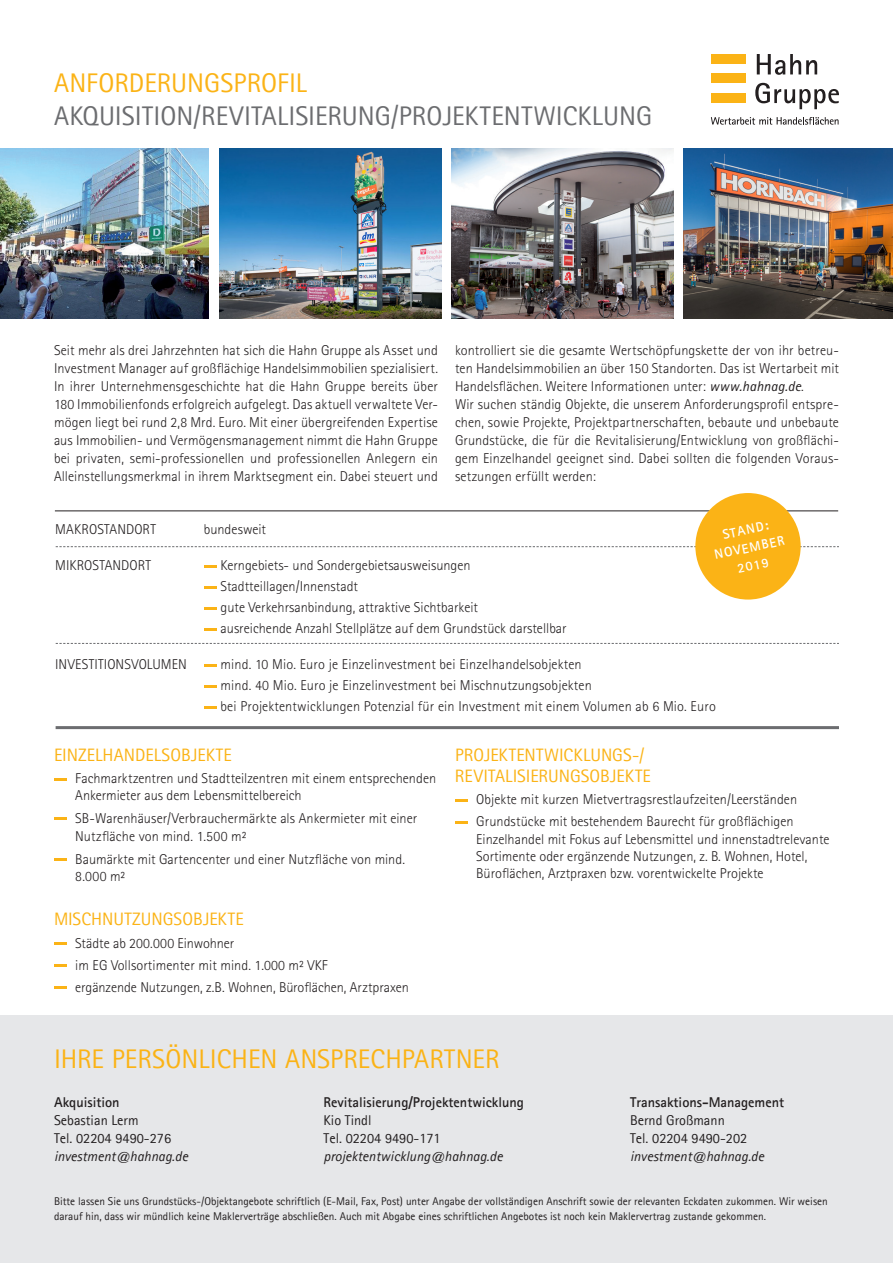
<style>
.page{position:relative;width:893px;height:1263px;background:#fff}
.page>*{position:absolute;margin:0;border:0;box-sizing:border-box;transform-origin:0 0}
.t1{font:27px "Agfa Rotis Sans Serif";color:#fbb316}
.t2{font:27px "Agfa Rotis Sans Serif";letter-spacing:.005em;color:#6c6d70}
.t3{font:18px/21px "Agfa Rotis Sans Serif";color:#fbb316}
.t4{font:300 14.25px/18px "Rotis Sans Serif Std";color:#231f20}
.t5{font:14.25px/18px "Agfa Rotis Sans Serif";color:#231f20}
.t6{font:700 14.25px "Agfa Rotis Sans Serif";color:#231f20}
.t7{font:italic 14.25px "Agfa Rotis Sans Serif";color:#231f20}
.t8{font:700 13.5px/18px "Agfa Rotis Sans Serif";color:#fff;text-align:center}
.t9{font:11.25px/14.4px "Agfa Rotis Sans Serif";color:#231f20}
.s1{font-weight:400;font-style:italic}
</style>
<div class="page">
<div style="left:0;top:1015px;width:893px;height:248px;background:#e6e7e9"></div>
<img style="left:0;top:148px;width:208px;height:171px">
<img style="left:219px;top:148px;width:222px;height:171px">
<img style="left:452px;top:148px;width:222px;height:171px">
<img style="left:684px;top:148px;width:209px;height:171px">
<div style="left:711px;top:54px;width:35px;height:9px;background:#fbb316"></div>
<div style="left:711px;top:94px;width:35px;height:9px;background:#fbb316"></div>
<div style="left:711px;top:74px;width:35px;height:9px;background:#fbb316"></div>
<svg style="left:757px;top:54px;width:60px;height:21px"></svg>
<svg style="left:755px;top:83px;width:84px;height:26px"></svg>
<svg style="left:711px;top:117px;width:128px;height:8px"></svg>
<svg style="left:54px;top:778px;width:13px;height:2px"></svg>
<svg style="left:54px;top:817px;width:13px;height:2px"></svg>
<svg style="left:54px;top:858px;width:13px;height:2px"></svg>
<svg style="left:54px;top:942px;width:13px;height:2px"></svg>
<svg style="left:54px;top:964px;width:13px;height:3px"></svg>
<svg style="left:54px;top:987px;width:13px;height:2px"></svg>
<svg style="left:455px;top:799px;width:13px;height:2px"></svg>
<svg style="left:455px;top:821px;width:13px;height:2px"></svg>
<svg style="left:204px;top:565px;width:13px;height:2px"></svg>
<svg style="left:204px;top:586px;width:13px;height:2px"></svg>
<svg style="left:204px;top:607px;width:13px;height:2px"></svg>
<svg style="left:204px;top:628px;width:13px;height:2px"></svg>
<svg style="left:204px;top:664px;width:13px;height:2px"></svg>
<svg style="left:204px;top:685px;width:13px;height:2px"></svg>
<svg style="left:204px;top:706px;width:13px;height:2px"></svg>
<hr style="left:55px;top:510px;width:783px;height:1px;background:#231f20">
<svg style="left:56px;top:546px;width:783px;height:1px"></svg>
<svg style="left:56px;top:643px;width:783px;height:1px"></svg>
<hr style="left:56px;top:726px;width:783px;height:3px;background:#6c6d70">
<div style="left:695px;top:493px;width:106px;height:106px;background:#fbb316;border-radius:50%"></div>
<h1 class="t1" style="left:54px;top:66px;width:250px">Anforderungsprofil</h1>
<h1 class="t2" style="left:54px;top:99px;width:412px">Akquisition/Revitalisierung/Projekte</h1>
<h1 class="t2" style="left:504px;top:99px;width:147px">ntwicklung</h1>
<p class="t4" style="left:54px;top:342px;width:385px;text-align:justify">Seit mehr als drei Jahrzehnten hat sich die Hahn Gruppe als Asset und Investment Manager auf großflächige Handelsimmobilien spezialisiert.<br>In ihrer Unternehmensgeschichte hat die Hahn Gruppe bereits über 180 Immobilienfonds erfolgreich aufgelegt. Das aktuell verwaltete Ver&shy;mögen liegt bei rund 2,8 Mrd. Euro. Mit einer übergreifenden Expertise aus Immobilien- und Vermögensmanagement nimmt die Hahn Gruppe bei privaten, semi-professionellen und professionellen Anlegern ein Alleinstellungsmerkmal in ihrem Marktsegment ein. Dabei steuert und</p>
<p class="t4" style="left:455px;top:341px;width:385px">kontrolliert sie die gesamte Wertschöpfungskette der von ihr betreu&shy;ten Handelsimmobilien an über 150 Standorten. Das ist Wertarbeit mit Handelsflächen. Weitere Informationen unter: <span class="s1">www.hahnag.de</span>.<br>Wir suchen ständig Objekte, die unserem Anforderungsprofil entspre&shy;chen, sowie Projekte, Projektpartnerschaften, bebaute und unbebaute Grundstücke, die für die Revitalisierung/Entwicklung von großflächi&shy;gem Einzelhandel geeignet sind. Dabei sollten die folgenden Voraus&shy;setzungen erfüllt werden:</p>
<p class="t8" style="left:709px;top:528px;width:70px;rotate:-12deg">Sta nd:<br>November<br>2019</p>
<p class="t4" style="left:55px;top:521px;width:20px">Makros</p>
<p class="t4" style="left:104px;top:521px;width:15px">tandor</p>
<p class="t4" style="left:150px;top:521px;width:7px">t</p>
<p class="t4" style="left:204px;top:521px;width:64px">bundesweit</p>
<p class="t4" style="left:55px;top:557px;width:19px">Mikros</p>
<p class="t4" style="left:100px;top:557px;width:15px">tandor</p>
<p class="t4" style="left:146px;top:557px;width:7px">t</p>
<p class="t4" style="left:221px;top:555px;width:348px;line-height:21px">Kerngebiets- und Sondergebietsausweisungen Stadtteillagen/Innenstadt<br>gute Verkehrsanbindung, attraktive Sichtbarkeit<br>ausreichende Anzahl Stellplätze auf dem Grundstück darstellbar</p>
<p class="t4" style="left:55px;top:656px;width:12px">Inves</p>
<p class="t4" style="left:89px;top:656px;width:23px">titionsvolumen</p>
<p class="t4" style="left:221px;top:654px;width:497px;line-height:21px">mind. 10 Mio. Euro je Einzelinvestment bei Einzelhandelsobjekten<br>mind. 40 Mio. Euro je Einzelinvestment bei Mischnutzungsobjekten<br>bei Projektentwicklungen Potenzial für ein Investment mit einem Volumen ab 6 Mio. Euro</p>
<p class="t3" style="left:54px;top:744px;width:102px">Einzelhandelsob</p>
<p class="t3" style="left:191px;top:744px;width:16px">jekte</p>
<p class="t4" style="left:75px;top:770px;width:362px;line-height:17.1px">Fachmarktzentren und Stadtteilzentren mit einem entsprechenden<br>Ankermieter aus dem Lebensmittelbereich</p>
<p class="t4" style="left:75px;top:808px;width:344px;line-height:18.8px">SB-Warenhäuser/Verbrauchermärkte als Ankermieter mit einer<br>Nutzfläche von mind. 1.500 m²</p>
<p class="t4" style="left:75px;top:850px;width:331px;line-height:17.1px">Baumärkte mit Gartencenter und einer Nutzfläche von mind.<br>8.000 m²</p>
<p class="t3" style="left:54px;top:908px;width:120px">Mischnutzungsob</p>
<p class="t3" style="left:203px;top:908px;width:16px">jekte</p>
<p class="t4" style="left:75px;top:931px;width:335px;line-height:22.4px">Städte ab 200.000 Einwohner<br>im EG Vollsortimenter mit mind. 1.000 m² VKF<br>ergänzende Nutzungen, z.B. Wohnen, Büroflächen, Arztpraxen</p>
<p class="t3" style="left:455px;top:744px;width:191px;text-indent:70px">ntwicklungs-/<br>Revitalisierungs-ob</p>
<p class="t3" style="left:455px;top:744px;width:45px">Projekte</p>
<p class="t3" style="left:610px;top:765px;width:16px">jekte</p>
<p class="t4" style="left:476px;top:788px;width:322px;line-height:22.4px">Objekte mit kurzen Mietvertragsrestlaufzeiten/Leerständen<br>Grundstücke mit bestehendem Baurecht für großflächigen</p>
<p class="t4" style="left:476px;top:830px;width:355px;line-height:17.1px">Einzelhandel mit Fokus auf Lebensmittel und innenstadtrelevante<br>Sortimente oder ergänzende Nutzungen, z. B. Wohnen, Hotel,<br>Büroflächen, Arztpraxen bzw. vorentwickelte Projekte</p>
<h1 class="t1" style="left:54px;top:1043px;width:444px">IHRE persönlichen ANSPRECH PARTNER</h1>
<p class="t6" style="left:324px;top:1093px;width:202px">Revitalisierung/Projektentwicklung</p>
<p class="t5" style="left:324px;top:1111px;width:119px">Kio Tindl<br>Tel. 02204 9490-171</p>
<p class="t7" style="left:324px;top:1148px;width:181px">projektentwicklung@hahnag.de</p>
<p class="t6" style="left:54px;top:1093px;width:67px">Akquisition</p>
<p class="t5" style="left:54px;top:1111px;width:119px">Sebastian Lerm<br>Tel. 02204 9490-276</p>
<p class="t7" style="left:54px;top:1148px;width:136px">investment@hahnag.de</p>
<p class="t9" style="left:54px;top:1194px;width:775px">Bitte lassen Sie uns Grundstücks-/Objektangebote schriftlich (E-Mail, Fax, Post) unter Angabe der vollständigen Anschrift sowie der relevanten Eckdaten zukommen. Wir weisen darauf hin, dass wir mündlich keine Maklerverträge abschließen. Auch mit Abgabe eines schriftlichen Angebotes ist noch kein Maklervertrag zustande gekommen.</p>
<p class="t6" style="left:630px;top:1093px;width:156px">Transaktions-Management</p>
<p class="t5" style="left:630px;top:1111px;width:119px">Bernd Großmann<br>Tel. 02204 9490-202</p>
<p class="t7" style="left:630px;top:1148px;width:136px">investment@hahnag.de</p>
</div>
